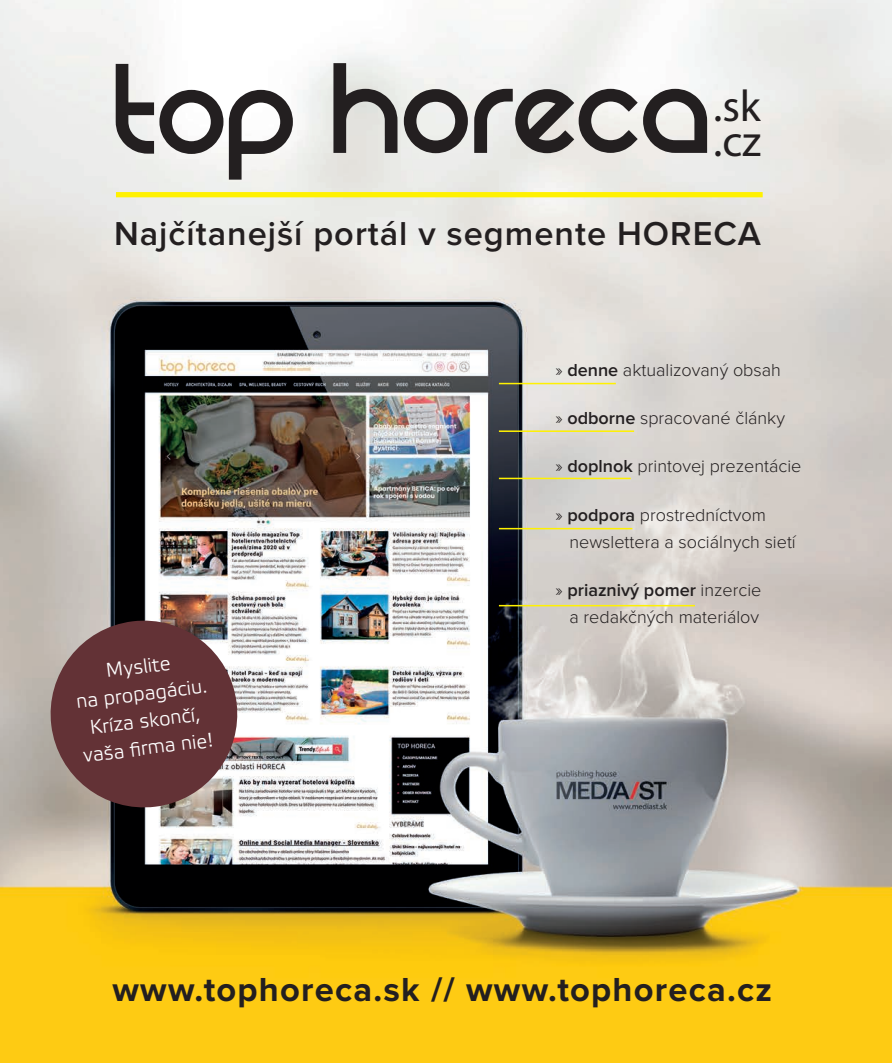
<style>
.page{position:relative;width:892px;height:1063px;background:#fff}
.page>*{position:absolute;margin:0;border:0;box-sizing:border-box;transform-origin:0 0}
.t1{font:44.55px/35.4px "Myriad Pro";color:#231f20}
.t2{font:700 34.5px "Proxima Nova";letter-spacing:.035em;color:#231f20}
.t3{font:600 34.35px "Proxima Nova";letter-spacing:.03em;color:#231f20}
.t4{font:300 19.95px/27.2px "Etelka";color:#fff;text-align:center}
.t5{font:300 18px/27px "Proxima Nova";color:#231f20}
.s1{font-weight:600}
</style>
<div class="page">
<img style="left:0;top:0;width:892px;height:1062px">
<svg style="left:333px;top:63px;width:64px;height:90px"></svg>
<svg style="left:404px;top:89px;width:64px;height:64px"></svg>
<svg style="left:474px;top:89px;width:233px;height:64px"></svg>
<svg style="left:116px;top:64px;width:107px;height:90px"></svg>
<svg style="left:229px;top:90px;width:64px;height:90px"></svg>
<div style="left:116px;top:192px;width:647px;height:5px;background:#fff101"></div>
<hr style="left:499px;top:383px;width:117px;height:1px;background:#fff101">
<hr style="left:499px;top:430px;width:135px;height:2px;background:#fff101">
<hr style="left:499px;top:477px;width:132px;height:2px;background:#fff101">
<hr style="left:499px;top:528px;width:133px;height:1px;background:#fff101">
<hr style="left:499px;top:605px;width:196px;height:1px;background:#fff101">
<svg style="left:45px;top:615px;width:198px;height:197px;fill:#633236"></svg>
<h1 class="t1" style="left:713px;top:87px;width:50px">.sk .cz</h1>
<h3 class="t3" style="left:114px;top:218px;width:648px">Najčítanejší portál v segmente HORECA</h3>
<p class="t4" style="left:71px;top:662px;width:133px;rotate:-7deg">Myslite<br>na propagáciu.<br>Kríza skončí, vaša fi rma nie!</p>
<p class="t5" style="left:555px;top:357px;width:227px">» <span class="s1">denne</span> aktualizovaný obsah</p>
<p class="t5" style="left:555px;top:405px;width:231px">» <span class="s1">odborne</span> spracované články</p>
<p class="t5" style="left:555px;top:453px;width:248px">» <span class="s1">doplnok</span> printovej prezentácie</p>
<p class="t5" style="left:569px;top:502px;width:228px;text-indent:-14px">» <span class="s1">podpora</span> prostredníctvom newslettera a sociálnych sietí</p>
<p class="t5" style="left:555px;top:577px;width:208px;text-align:right">» <span class="s1">priaznivý pomer</span> inzercie a redakčných materiálov</p>
<h2 class="t2" style="left:113px;top:973px;width:661px">www.tophoreca.sk // www.tophoreca.cz</h2>
</div>
